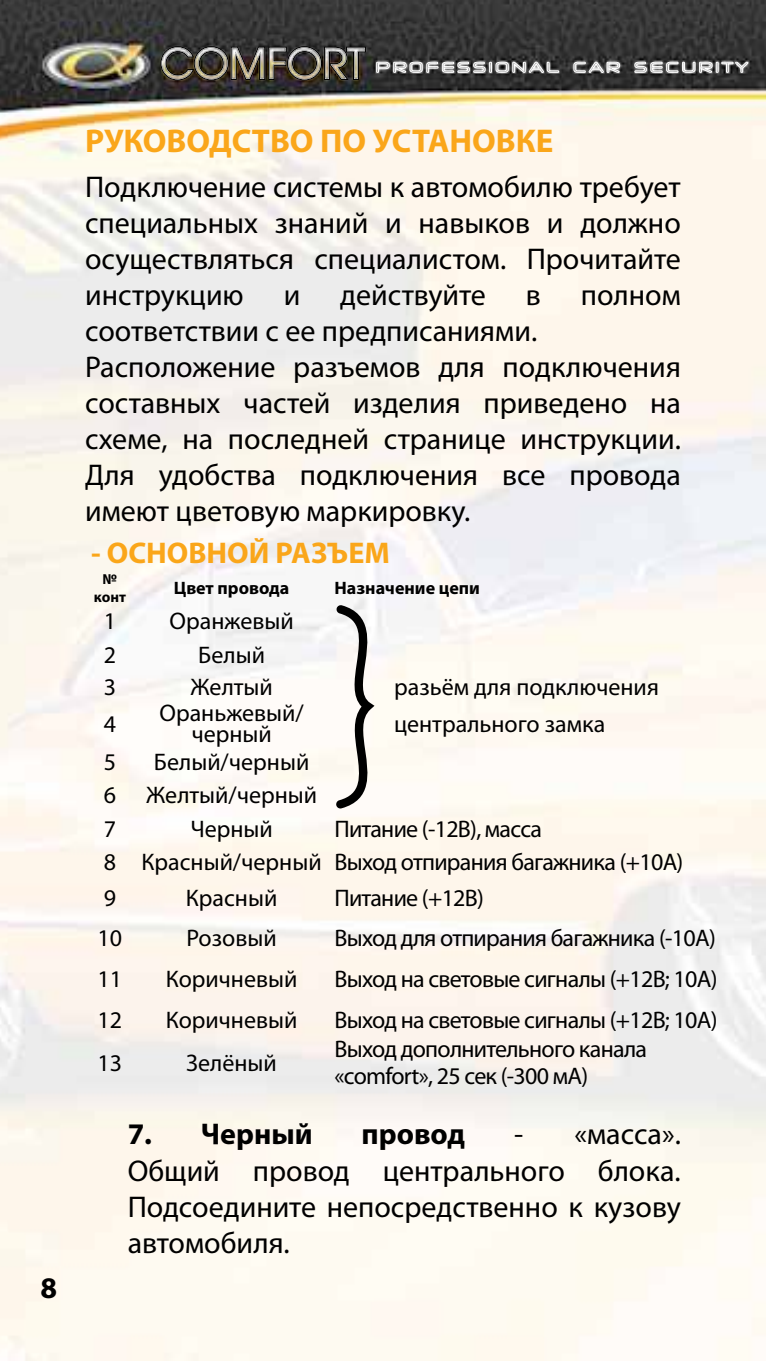
<style>
.page{position:relative;width:766px;height:1361px;background:#fff}
.page>*{position:absolute;margin:0;border:0;box-sizing:border-box;transform-origin:0 0}
.t1{font:700 33px "Myriad Pro";color:#faa61a}
.t2{font:30px/36px "Myriad Pro";color:#000;text-align:justify}
.t3{font:700 30px "Myriad Pro";color:#000}
.t4{font:700 30px "Myriad Pro";color:#faa61a}
.t5{font:24px/33.3px "Myriad Pro";letter-spacing:-.02em;color:#000}
.t6{font:24px/33.3px "Myriad Pro";color:#000;text-align:center}
.t7{font:700 18px "Myriad Pro";color:#000}
.t8{font:700 15px/18px "Myriad Pro";color:#000;text-align:center}
</style>
<div class="page">
<img style="left:0;top:0;width:765px;height:1361px">
<img style="left:160px;top:46px;width:206px;height:34px">
<svg style="left:376px;top:61px;width:183px;height:14px;background:#858585"></svg>
<svg style="left:573px;top:61px;width:47px;height:12px"></svg>
<svg style="left:634px;top:61px;width:114px;height:12px"></svg>
<svg style="left:335px;top:605px;width:39px;height:203px"></svg>
<p class="t3" style="left:40px;top:1268px;width:18px">8</p>
<p class="t1" style="left:85px;top:120px;width:469px">РУКОВОДСТВО ПО УСТАНОВКЕ</p>
<p class="t2" style="left:85px;top:168px;width:597px">Подключение системы к автомобилю требует специальных знаний и навыков и должно осуществляться специалистом. Прочитайте инструкцию</p>
<p class="t2" style="left:283px;top:276px;width:18px">и</p>
<p class="t2" style="left:340px;top:276px;width:147px">действуйте</p>
<p class="t2" style="left:525px;top:276px;width:16px">в</p>
<p class="t2" style="left:580px;top:276px;width:102px">полном</p>
<p class="t2" style="left:85px;top:312px;width:597px;text-align:left">соответствии с ее предписаниями.<br>Расположение разъемов для подключения составных частей изделия приведено на схеме, на последней странице инструкции.<br>Для удобства подключения все провода имеют цветовую маркировку.</p>
<p class="t4" style="left:91px;top:533px;width:300px">- ОСНОВНОЙ РАЗЪЕМ</p>
<p class="t8" style="left:94px;top:569px;width:34px">№ конт</p>
<p class="t7" style="left:174px;top:576px;width:117px">Цвет провода</p>
<p class="t7" style="left:334px;top:576px;width:147px">Назначение цепи</p>
<p class="t5" style="left:104px;top:604px;width:14px">1</p>
<p class="t6" style="left:169px;top:604px;width:126px">Оранжевый</p>
<p class="t5" style="left:104px;top:638px;width:14px">2</p>
<p class="t5" style="left:198px;top:638px;width:68px">Белый</p>
<p class="t5" style="left:104px;top:669px;width:14px">3</p>
<p class="t5" style="left:190px;top:669px;width:84px">Желтый</p>
<p class="t6" style="left:394px;top:669px;width:266px">разьём для подключения</p>
<p class="t5" style="left:104px;top:706px;width:14px">4</p>
<p class="t6" style="left:159px;top:702px;width:146px;line-height:21px">Ораньжевый/ черный</p>
<p class="t6" style="left:394px;top:706px;width:213px">центрального замка</p>
<p class="t6" style="left:104px;top:745px;width:215px;text-align:left;text-indent:50px">Белый/черный<br>6 Желтый/черный<br>7</p>
<p class="t5" style="left:104px;top:745px;width:14px">5</p>
<p class="t5" style="left:104px;top:811px;width:581px;text-indent:231px">Питание (-12В), масса<br>8 Красный/черный Выход отпирания багажника (+10А)</p>
<p class="t5" style="left:104px;top:881px;width:14px">9</p>
<p class="t6" style="left:186px;top:881px;width:93px">Красный</p>
<p class="t5" style="left:334px;top:881px;width:151px">Питание (+12В)</p>
<p class="t5" style="left:97px;top:920px;width:26px">10</p>
<p class="t6" style="left:186px;top:920px;width:92px">Розовый</p>
<p class="t5" style="left:334px;top:920px;width:383px">Выход для отпирания багажника (-10А)</p>
<p class="t5" style="left:97px;top:962px;width:26px">11</p>
<p class="t6" style="left:166px;top:962px;width:133px">Коричневый</p>
<p class="t5" style="left:334px;top:962px;width:384px">Выход на световые сигналы (+12В; 10А)</p>
<p class="t5" style="left:97px;top:1003px;width:26px">12</p>
<p class="t6" style="left:166px;top:1003px;width:133px">Коричневый</p>
<p class="t5" style="left:334px;top:1003px;width:384px">Выход на световые сигналы (+12В; 10А)</p>
<p class="t5" style="left:97px;top:1046px;width:26px">13</p>
<p class="t6" style="left:186px;top:1046px;width:92px">Зелёный</p>
<p class="t5" style="left:190px;top:811px;width:84px">Черный</p>
<p class="t5" style="left:334px;top:1035px;width:314px;line-height:27px">Выход дополнительного канала «comfort», 25 сек (-300 мА)</p>
<p class="t3" style="left:128px;top:1115px;width:186px">7. Черный</p>
<p class="t3" style="left:361px;top:1115px;width:105px">провод</p>
<p class="t2" style="left:128px;top:1116px;width:554px;text-indent:386px">- «масса».<br>Общий провод центрального блока.<br>Подсоедините непосредственно к кузову автомобиля.</p>
</div>
